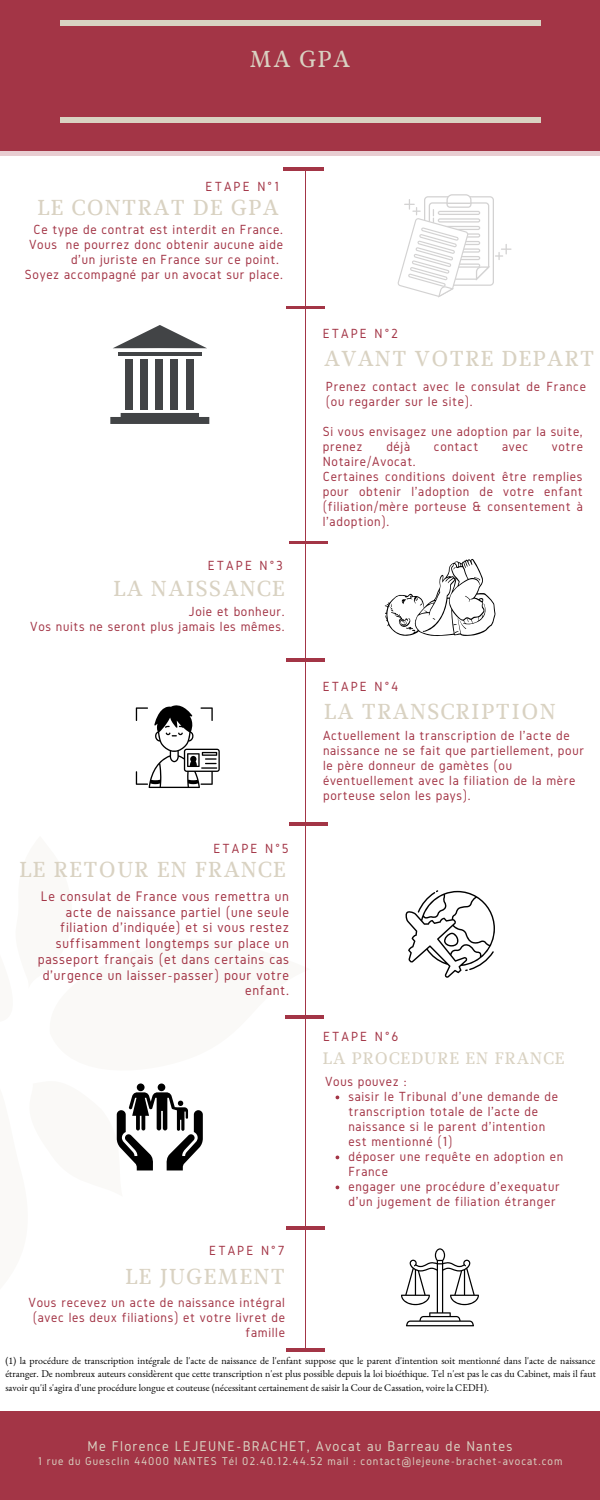
<style>
.page{position:relative;width:600px;height:1500px;background:#fff}
.page>*{position:absolute;margin:0;border:0;box-sizing:border-box;transform-origin:0 0}
.t1{font:23px "Marta";color:#d9d2c2}
.t2{font:21.6px "Marta";letter-spacing:.07em;color:#d9d2c2}
.t3{font:16.6px "Marta";letter-spacing:.07em;color:#d9d2c2}
.t4{font:14.7px "Gidole";letter-spacing:.08em;color:#d9d2c2}
.t5{font:14.4px/15.8px "Gidole";letter-spacing:.05em;color:#a33546;text-align:right}
.t6{font:13.8px/15px "Gidole";letter-spacing:.05em;color:#a33546}
.t7{font:11.7px "Gidole";letter-spacing:.08em;color:#d9d2c2}
.t8{font:10px/13.5px "EB Garamond";color:#000;text-align:justify}
</style>
<div class="page">
<div style="left:0;top:1412px;width:600px;height:88px;background:#a33546"></div>
<div style="left:0;top:0;width:600px;height:156px;background:#a33546"></div>
<div style="left:60px;top:118px;width:480px;height:5px;background:#d9d2c2"></div>
<div style="left:60px;top:20px;width:480px;height:5px;background:#d9d2c2"></div>
<hr style="left:305px;top:168px;width:1px;height:1179px;background:#a33546">
<hr style="left:289px;top:822px;width:39px;height:4px;background:#a33546">
<hr style="left:285px;top:1015px;width:39px;height:3px;background:#a33546">
<hr style="left:286px;top:1348px;width:39px;height:3px;background:#a33546">
<svg style="left:398px;top:194px;width:114px;height:104px"></svg>
<hr style="left:289px;top:541px;width:39px;height:3px;background:#a33546">
<hr style="left:286px;top:306px;width:39px;height:3px;background:#a33546">
<hr style="left:284px;top:167px;width:40px;height:4px;background:#a33546">
<hr style="left:286px;top:659px;width:39px;height:3px;background:#a33546">
<hr style="left:286px;top:1226px;width:39px;height:4px;background:#a33546">
<div style="left:125px;top:359px;width:8px;height:50px;background:#424446"></div>
<div style="left:140px;top:359px;width:8px;height:50px;background:#424446"></div>
<div style="left:155px;top:359px;width:8px;height:50px;background:#424446"></div>
<div style="left:170px;top:359px;width:8px;height:50px;background:#424446"></div>
<div style="left:186px;top:359px;width:8px;height:50px;background:#424446"></div>
<svg style="left:110px;top:413px;width:99px;height:11px"></svg>
<hr style="left:118px;top:352px;width:83px;height:4px;background:#424446">
<svg style="left:113px;top:325px;width:94px;height:23px"></svg>
<svg style="left:136px;top:705px;width:84px;height:83px"></svg>
<svg style="left:405px;top:890px;width:90px;height:88px"></svg>
<svg style="left:116px;top:1083px;width:87px;height:88px"></svg>
<svg style="left:401px;top:1248px;width:78px;height:78px"></svg>
<svg style="left:385px;top:559px;width:111px;height:77px"></svg>
<p class="t1" style="left:250px;top:50px;width:102px">MA GPA</p>
<p class="t6" style="left:206px;top:178px;width:75px">ÉTAPE N°1</p>
<p class="t6" style="left:29px;top:221px;width:255px;text-align:right">Ce type de contrat est interdit en France.<br>Vous ne pourrez donc obtenir aucune aide d'un juriste en France sur ce point.</p>
<p class="t6" style="left:25px;top:266px;width:260px">Soyez accompagné par un avocat sur place.</p>
<p class="t2" style="left:37px;top:199px;width:243px">LE CONTRAT DE GPA</p>
<p class="t6" style="left:208px;top:558px;width:77px">ÉTAPE N°3</p>
<p class="t2" style="left:114px;top:579px;width:173px">LA NAISSANCE</p>
<p class="t6" style="left:189px;top:604px;width:98px">Joie et bonheur.</p>
<p class="t6" style="left:30px;top:619px;width:256px">Vos nuits ne seront plus jamais les mêmes.</p>
<p class="t6" style="left:213px;top:840px;width:77px">ÉTAPE N°5</p>
<p class="t2" style="left:19px;top:861px;width:268px">LE RETOUR EN FRANCE</p>
<p class="t5" style="left:38px;top:888px;width:253px">Le consulat de France vous remettra un acte de naissance partiel (une seule filiation d'indiquée) et si vous restez suffisamment longtemps sur place un passeport français (et dans certains cas d'urgence un laisser-passer) pour votre enfant.</p>
<p class="t6" style="left:209px;top:1243px;width:77px">ÉTAPE N°7</p>
<p class="t2" style="left:125px;top:1267px;width:161px">LE JUGEMENT</p>
<p class="t6" style="left:29px;top:1295px;width:258px;text-align:right">Vous recevez un acte de naissance intégral (avec les deux filiations) et votre livret de famille</p>
<p class="t6" style="left:323px;top:325px;width:77px">ÉTAPE N°2</p>
<p class="t2" style="left:324px;top:349px;width:272px">AVANT VOTRE DEPART</p>
<p class="t6" style="left:326px;top:379px;width:262px">Prenez contact avec le consulat de France (ou regarder sur le site).</p>
<p class="t6" style="left:323px;top:424px;width:262px">Si vous envisagez une adoption par la suite, prenez</p>
<p class="t6" style="left:386px;top:439px;width:25px">déjà</p>
<p class="t6" style="left:434px;top:439px;width:46px">contact</p>
<p class="t6" style="left:502px;top:439px;width:28px">avec</p>
<p class="t6" style="left:552px;top:439px;width:33px">votre</p>
<p class="t6" style="left:323px;top:454px;width:95px">Notaire/Avocat.</p>
<p class="t6" style="left:323px;top:469px;width:262px;text-align:justify">Certaines conditions doivent être remplies pour obtenir l'adoption de votre enfant (filiation/mère porteuse &amp; consentement à l'adoption).</p>
<p class="t6" style="left:323px;top:678px;width:77px">ÉTAPE N°4</p>
<p class="t2" style="left:324px;top:703px;width:233px">LA TRANSCRIPTION</p>
<p class="t6" style="left:323px;top:728px;width:263px">Actuellement la transcription de l'acte de naissance ne se fait que partiellement, pour le père donneur de gamètes (ou éventuellement avec la filiation de la mère porteuse selon les pays).</p>
<p class="t6" style="left:323px;top:1029px;width:77px">ÉTAPE N°6</p>
<p class="t3" style="left:323px;top:1051px;width:243px">LA PROCEDURE EN FRANCE</p>
<p class="t6" style="left:325px;top:1074px;width:83px">Vous pouvez :</p>
<p class="t6" style="left:348px;top:1089px;width:211px">saisir le Tribunal d'une demande de transcription totale de l'acte de naissance si le parent d'intention est mentionné (1)</p>
<p class="t6" style="left:348px;top:1149px;width:216px">déposer une requête en adoption en<br>France</p>
<p class="t6" style="left:348px;top:1179px;width:213px">engager une procédure d'exequatur d'un jugement de filiation étranger</p>
<p class="t8" style="left:5px;top:1354px;width:592px">(1) la procédure de transcription intégrale de l'acte de naissance de l'enfant suppose que le parent d'intention soit mentionné dans l'acte de naissance étranger. De nombreux auteurs considèrent que cette transcription n'est plus possible depuis la loi bioéthique. Tel n'est pas le cas du Cabinet, mais il faut savoir qu'il s'agira d'une procédure longue et couteuse (nécessitant certainement de saisir la Cour de Cassation, voire la CEDH).</p>
<p class="t4" style="left:88px;top:1438px;width:426px">Me Florence LEJEUNE-BRACHET, Avocat au Barreau de Nantes</p>
<p class="t7" style="left:38px;top:1455px;width:526px">1 rue du Guesclin 44000 NANTES Tél 02.40.12.44.52 mail : contact@lejeune-brachet-avocat.com</p>
</div>
